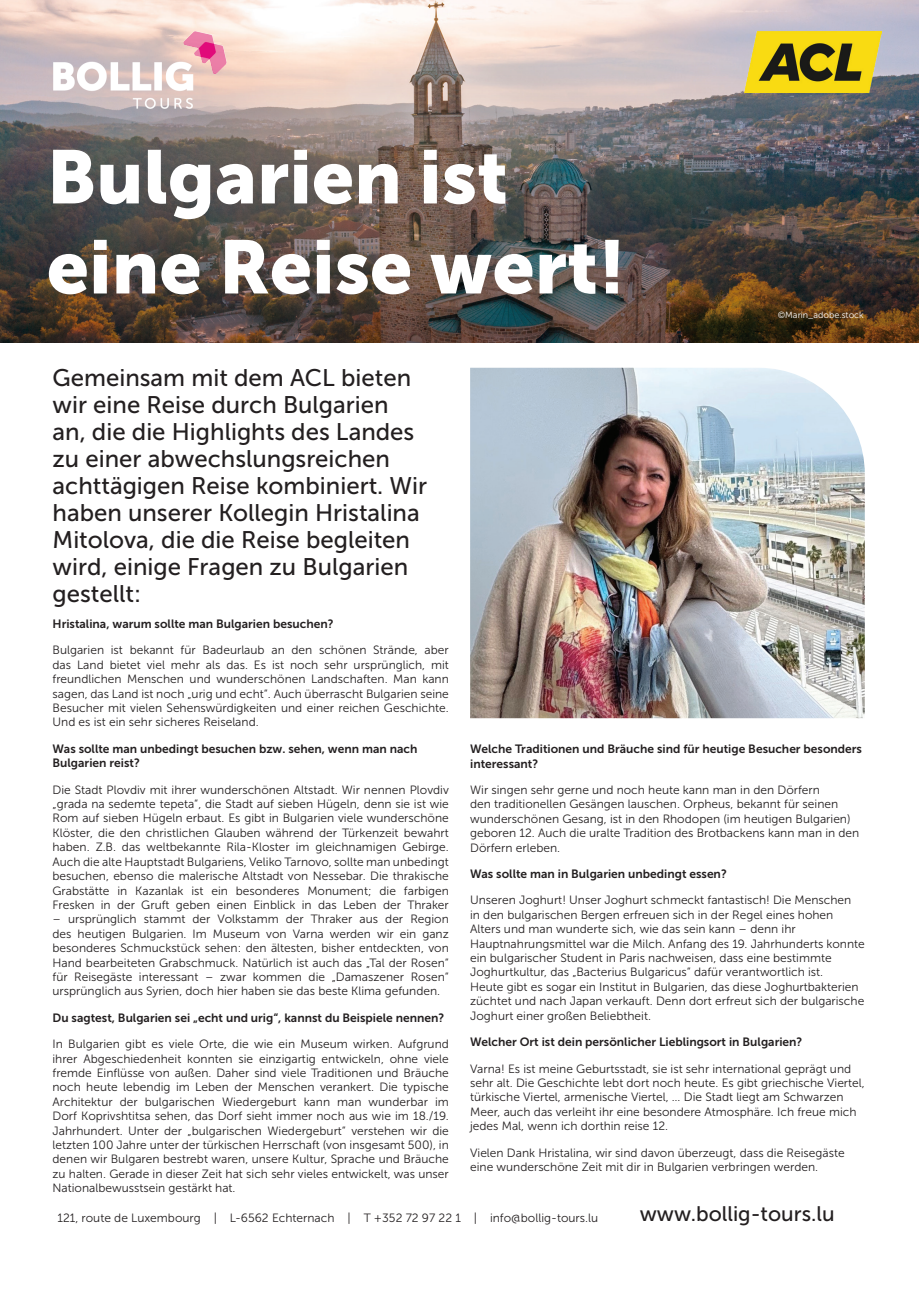
<style>
.page{position:relative;width:919px;height:1289px;background:#fff}
.page>*{position:absolute;margin:0;border:0;box-sizing:border-box;transform-origin:0 0}
.t1{font:75px/90px "Museo Sans 900";color:#fff}
.t2{font:24px/27px "Museo Sans 500";color:#231f20}
.t3{font:21px "Museo Sans 500";color:#231f20}
.t4{font:12px/14.4px "Museo Sans 300";color:#231f20;text-align:justify}
.t5{font:12px/14.4px "Museo Sans 700";color:#231f20}
.t6{font:9px "Museo Sans 300";color:#fff}
</style>
<div class="page">
<img style="left:0;top:0;width:918px;height:62px">
<img style="left:0;top:62px;width:918px;height:280px">
<img style="left:470px;top:368px;width:394px;height:350px">
<img style="left:53px;top:31px;width:174px;height:77px">
<img style="left:744px;top:31px;width:137px;height:62px">
<h1 class="t1" style="left:47px;top:132px;width:580px">Bulgarien ist eine Reise wert!</h1>
<p class="t6" style="left:777px;top:310px;width:87px">©Marin_adobe.stock</p>
<p class="t2" style="left:53px;top:364px;width:376px">Gemeinsam mit dem ACL bieten wir eine Reise durch Bulgarien an, die die Highlights des Landes zu einer abwechslungsreichen achttägigen Reise kombiniert. Wir haben unserer Kollegin Hristalina<br>Mitolova, die die Reise begleiten wird, einige Fragen zu Bulgarien gestellt:</p>
<p class="t5" style="left:53px;top:616px;width:282px">Hristalina, warum sollte man Bulgarien besuchen?</p>
<p class="t4" style="left:53px;top:643px;width:398px">Bulgarien ist bekannt für Badeurlaub an den schönen Strände, aber das Land bietet viel mehr als das. Es ist noch sehr ursprünglich, mit freundlichen Menschen und wunderschönen Landschaften. Man kann sagen, das Land ist noch „urig und echt“. Auch überrascht Bulgarien seine Besucher mit vielen Sehenswürdigkeiten und einer reichen Geschichte.<br>Und es ist ein sehr sicheres Reiseland.</p>
<p class="t5" style="left:53px;top:741px;width:366px">Was sollte man unbedingt besuchen bzw. sehen, wenn man nach<br>Bulgarien reist?</p>
<p class="t4" style="left:53px;top:782px;width:398px">Die Stadt Plovdiv mit ihrer wunderschönen Altstadt. Wir nennen Plovdiv „grada na sedemte tepeta“, die Stadt auf sieben Hügeln, denn sie ist wie Rom auf sieben Hügeln erbaut. Es gibt in Bulgarien viele wunderschöne Klöster, die den christlichen Glauben während der Türkenzeit bewahrt haben. Z.B. das weltbekannte Rila-Kloster im gleichnamigen Gebirge.<br>Auch die alte Hauptstadt Bulgariens, Veliko Tarnovo, sollte man unbedingt besuchen, ebenso die malerische Altstadt von Nessebar. Die thrakische Grabstätte in Kazanlak ist ein besonderes Monument; die farbigen Fresken in der Gruft geben einen Einblick in das Leben der Thraker</p>
<p class="t4" style="left:53px;top:912px;width:398px">– ursprünglich stammt der Volkstamm der Thraker aus der Region des heutigen Bulgarien. Im Museum von Varna werden wir ein ganz besonderes Schmuckstück sehen: den ältesten, bisher entdeckten, von Hand bearbeiteten Grabschmuck. Natürlich ist auch das „Tal der Rosen“ für Reisegäste interessant – zwar kommen die „Damaszener Rosen“ ursprünglich aus Syrien, doch hier haben sie das beste Klima gefunden.</p>
<p class="t5" style="left:53px;top:1010px;width:393px">Du sagtest, Bulgarien sei „echt und urig“, kannst du Beispiele nennen?</p>
<p class="t4" style="left:53px;top:1036px;width:398px">In Bulgarien gibt es viele Orte, die wie ein Museum wirken. Aufgrund ihrer Abgeschiedenheit konnten sie einzigartig entwickeln, ohne viele fremde Einflüsse von außen. Daher sind viele Traditionen und Bräuche noch heute lebendig im Leben der Menschen verankert. Die typische Architektur der bulgarischen Wiedergeburt kann man wunderbar im Dorf Koprivshtitsa sehen, das Dorf sieht immer noch aus wie im 18./19.<br>Jahrhundert. Unter der „bulgarischen Wiedergeburt“ verstehen wir die letzten 100 Jahre unter der türkischen Herrschaft (von insgesamt 500), in denen wir Bulgaren bestrebt waren, unsere Kultur, Sprache und Bräuche zu halten. Gerade in dieser Zeit hat sich sehr vieles entwickelt, was unser Nationalbewusstsein gestärkt hat.</p>
<p class="t6" style="left:845px;top:702px;width:81px;rotate:-90deg">©Sonja.Göbel-Baur</p>
<p class="t5" style="left:470px;top:741px;width:393px">Welche Traditionen und Bräuche sind für heutige Besucher besonders interessant?</p>
<p class="t4" style="left:470px;top:782px;width:390px;text-align:left">Wir singen sehr gerne und noch heute kann man in den Dörfern<br>den traditionellen Gesängen lauschen. Orpheus, bekannt für seinen wunderschönen Gesang, ist in den Rhodopen (im heutigen Bulgarien) geboren 12. Auch die uralte Tradition des Brotbackens kann man in den Dörfern erleben.</p>
<p class="t5" style="left:470px;top:866px;width:258px">Was sollte man in Bulgarien unbedingt essen?</p>
<p class="t4" style="left:470px;top:893px;width:396px;text-align:left">Unseren Joghurt! Unser Joghurt schmeckt fantastisch! Die Menschen<br>in den bulgarischen Bergen erfreuen sich in der Regel eines hohen Alters und man wunderte sich, wie das sein kann – denn ihr Hauptnahrungsmittel war die Milch. Anfang des 19. Jahrhunderts konnte ein bulgarischer Student in Paris nachweisen, dass eine bestimmte Joghurtkultur, das „Bacterius Bulgaricus“ dafür verantwortlich ist.<br>Heute gibt es sogar ein Institut in Bulgarien, das diese Joghurtbakterien züchtet und nach Japan verkauft. Denn dort erfreut sich der bulgarische Joghurt einer großen Beliebtheit.</p>
<p class="t5" style="left:470px;top:1034px;width:334px">Welcher Ort ist dein persönlicher Lieblingsort in Bulgarien?</p>
<p class="t4" style="left:470px;top:1061px;width:396px;text-align:left">Varna! Es ist meine Geburtsstadt, sie ist sehr international geprägt und sehr alt. Die Geschichte lebt dort noch heute. Es gibt griechische Viertel, türkische Viertel, armenische Viertel, … Die Stadt liegt am Schwarzen Meer, auch das verleiht ihr eine besondere Atmosphäre. Ich freue mich jedes Mal, wenn ich dorthin reise 12.</p>
<p class="t4" style="left:470px;top:1145px;width:376px">Vielen Dank Hristalina, wir sind davon überzeugt, dass die Reisegäste eine wunderschöne Zeit mit dir in Bulgarien verbringen werden.</p>
<p class="t4" style="left:57px;top:1210px;width:542px">121, route de Luxembourg | L-6562 Echternach | T +352 72 97 22 1 | info@bollig-tours.lu</p>
<h3 class="t3" style="left:639px;top:1201px;width:196px">www.bollig-tours.lu</h3>
</div>
